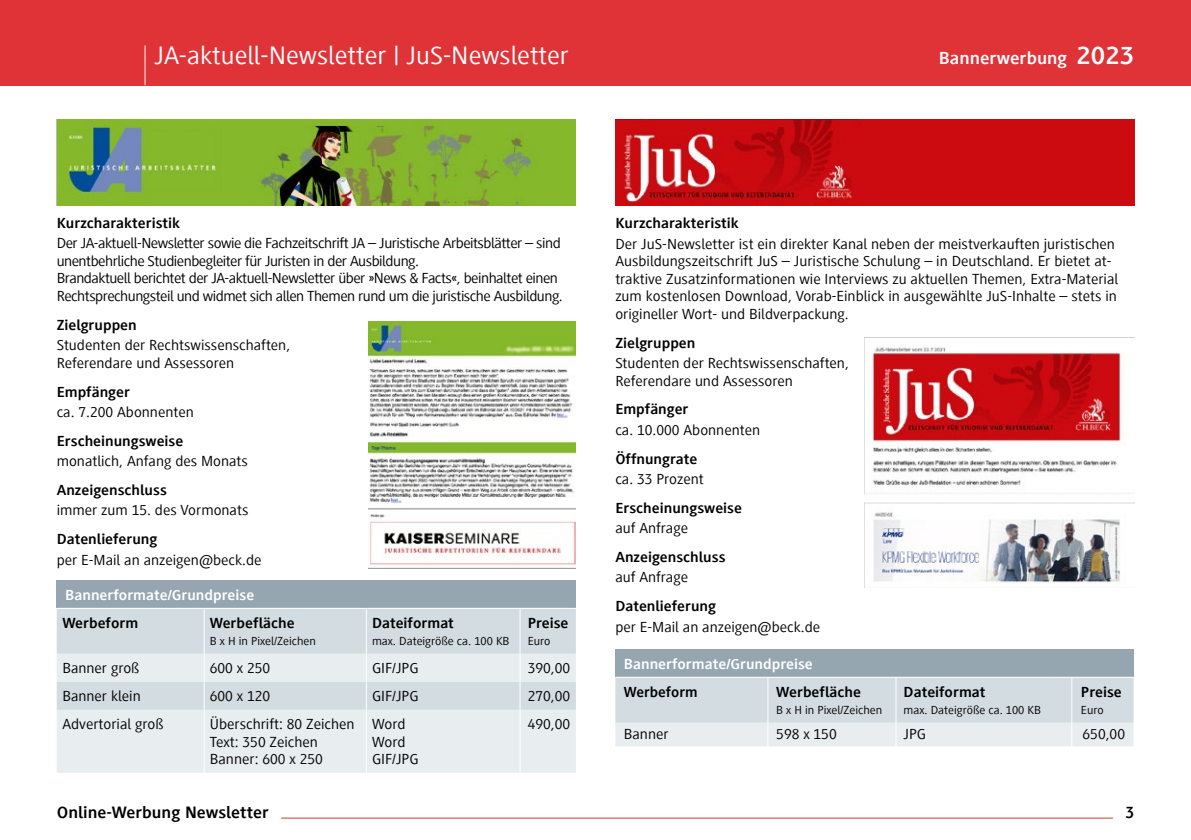
<style>
.page{position:relative;width:1191px;height:840px;background:#fff}
.page>*{position:absolute;margin:0;border:0;box-sizing:border-box;transform-origin:0 0}
.t1{font:26px "Generis Sans Com";color:#fff;scale:1.08 1}
.t2{font:700 18px "Generis Sans Com";color:#fff;scale:1.08 1}
.t3{font:700 17px "Generis Sans Com";color:#000;scale:1.08 1}
.t4{font:700 17px "Generis Sans Com";color:#000}
.t5{font:15px/17.6px "Generis Sans Com";color:#000;scale:1.08 1}
.t6{font:15px/17.6px "Generis Sans Com";letter-spacing:-.03em;color:#000;scale:1.08 1}
.t7{font:700 15px "Generis Sans Com";color:#000;scale:1.08 1}
.t8{font:700 15px "Generis Sans Com";color:#fff;scale:1.08 1}
.t9{font:700 15px "Generis Sans Com";color:#000;scale:1.05 1}
.t10{font:12px "Generis Sans Com";color:#000;scale:1.08 1}
.s1{font-size:26px}
</style>
<div class="page">
<div style="left:0;top:0;width:1191px;height:85px;background:#df3338"></div>
<hr style="left:144px;top:45px;width:2px;height:40px;background:#f8f9fa">
<hr style="left:281px;top:817px;width:832px;height:1px;background:#df3338">
<img style="left:57px;top:120px;width:518px;height:86px">
<img style="left:368px;top:321px;width:207px;height:247px">
<div style="left:57px;top:580px;width:519px;height:28px;background:#95a6b0"></div>
<div style="left:57px;top:709px;width:519px;height:63px;background:#e8edf0"></div>
<hr style="left:57px;top:607px;width:147px;height:1px;background:#fff">
<hr style="left:204px;top:607px;width:162px;height:1px;background:#fff">
<hr style="left:366px;top:607px;width:154px;height:1px;background:#fff">
<hr style="left:520px;top:607px;width:56px;height:1px;background:#fff">
<svg style="left:57px;top:609px;width:519px;height:100px;background:#d9e1e5"></svg>
<hr style="left:204px;top:709px;width:1px;height:63px;background:#fff">
<hr style="left:366px;top:709px;width:1px;height:63px;background:#fff">
<hr style="left:519px;top:709px;width:1px;height:63px;background:#fff">
<img style="left:615px;top:120px;width:519px;height:86px">
<div style="left:615px;top:649px;width:518px;height:28px;background:#95a6b0"></div>
<svg style="left:615px;top:677px;width:518px;height:69px;background:#dae2e6"></svg>
<hr style="left:615px;top:676px;width:152px;height:1px;background:#fff">
<hr style="left:767px;top:676px;width:128px;height:1px;background:#fff">
<hr style="left:895px;top:676px;width:157px;height:1px;background:#fff">
<hr style="left:1052px;top:676px;width:81px;height:1px;background:#fff">
<img style="left:864px;top:337px;width:270px;height:250px">
<hr style="left:767px;top:676px;width:1px;height:74px;background:#fff">
<hr style="left:895px;top:676px;width:1px;height:74px;background:#fff">
<hr style="left:1071px;top:676px;width:1px;height:74px;background:#fff">
<h1 class="t1" style="left:154px;top:42px;width:385px">JA-aktuell-Newsletter | JuS-Newsletter</h1>
<p class="t2" style="left:939px;top:49px;width:182px">Bannerwerbung <span class="s1">2023</span></p>
<p class="t7" style="left:57px;top:215px;width:116px">Kurzcharakteristik</p>
<p class="t6" style="left:57px;top:234px;width:470px">Der JA-aktuell-Newsletter sowie die Fachzeitschrift JA – Juristische Arbeitsblätter – sind unentbehrliche Studienbegleiter für Juristen in der Ausbildung.<br>Brandaktuell berichtet der JA-aktuell-Newsletter über »News &amp; Facts«, beinhaltet einen Rechtsprechungsteil und widmet sich allen Themen rund um die juristische Ausbildung.</p>
<p class="t7" style="left:57px;top:316px;width:76px">Zielgruppen</p>
<p class="t5" style="left:57px;top:336px;width:218px">Studenten der Rechtswissenschaften,<br>Referendare und Assessoren</p>
<p class="t7" style="left:57px;top:383px;width:69px">Empfänger</p>
<p class="t5" style="left:57px;top:403px;width:128px">ca. 7.200 Abonnenten</p>
<p class="t7" style="left:57px;top:432px;width:119px">Erscheinungsweise</p>
<p class="t5" style="left:57px;top:452px;width:179px">monatlich, Anfang des Monats</p>
<p class="t7" style="left:57px;top:481px;width:104px">Anzeigenschluss</p>
<p class="t5" style="left:57px;top:501px;width:179px">immer zum 15. des Vormonats</p>
<p class="t7" style="left:57px;top:531px;width:95px">Datenlieferung</p>
<p class="t5" style="left:57px;top:550px;width:191px">per E-Mail an anzeigen@beck.de</p>
<p class="t8" style="left:65px;top:586px;width:176px">Bannerformate/Grundpreise</p>
<p class="t7" style="left:62px;top:614px;width:72px">Werbeform</p>
<p class="t7" style="left:210px;top:614px;width:80px">Werbefläche</p>
<p class="t10" style="left:210px;top:634px;width:100px">B x H in Pixel/Zeichen</p>
<p class="t7" style="left:372px;top:614px;width:77px">Dateiformat</p>
<p class="t10" style="left:372px;top:634px;width:129px">max. Dateigröße ca. 100 KB</p>
<p class="t7" style="left:528px;top:614px;width:39px">Preise</p>
<p class="t10" style="left:528px;top:634px;width:23px">Euro</p>
<p class="t5" style="left:62px;top:659px;width:73px">Banner groß</p>
<p class="t5" style="left:210px;top:659px;width:57px">600 x 250</p>
<p class="t5" style="left:372px;top:659px;width:45px">GIF/JPG</p>
<p class="t5" style="left:527px;top:659px;width:41px">390,00</p>
<p class="t5" style="left:62px;top:687px;width:74px">Banner klein</p>
<p class="t5" style="left:210px;top:687px;width:57px">600 x 120</p>
<p class="t5" style="left:372px;top:687px;width:45px">GIF/JPG</p>
<p class="t5" style="left:527px;top:687px;width:41px">270,00</p>
<p class="t5" style="left:62px;top:715px;width:95px">Advertorial groß</p>
<p class="t5" style="left:210px;top:715px;width:135px">Überschrift: 80 Zeichen<br>Text: 350 Zeichen<br>Banner: 600 x 250</p>
<p class="t5" style="left:372px;top:715px;width:45px">Word<br>Word<br>GIF/JPG</p>
<p class="t5" style="left:528px;top:715px;width:41px">490,00</p>
<p class="t3" style="left:57px;top:803px;width:198px">Online-Werbung Newsletter</p>
<p class="t7" style="left:615px;top:215px;width:116px">Kurzcharakteristik</p>
<p class="t5" style="left:615px;top:235px;width:467px">Der JuS-Newsletter ist ein direkter Kanal neben der meistverkauften juristischen Ausbildungszeitschrift JuS – Juristische Schulung – in Deutschland. Er bietet at&shy;traktive Zusatzinformationen wie Interviews zu aktuellen Themen, Extra-Material zum kostenlosen Download, Vorab-Einblick in ausgewählte JuS-Inhalte – stets in origineller Wort- und Bildverpackung.</p>
<p class="t7" style="left:615px;top:334px;width:76px">Zielgruppen</p>
<p class="t5" style="left:615px;top:354px;width:218px">Studenten der Rechtswissenschaften,<br>Referendare und Assessoren</p>
<p class="t7" style="left:615px;top:401px;width:69px">Empfänger</p>
<p class="t5" style="left:615px;top:421px;width:136px">ca. 10.000 Abonnenten</p>
<p class="t7" style="left:615px;top:450px;width:77px">Öffnungrate</p>
<p class="t5" style="left:615px;top:470px;width:83px">ca. 33 Prozent</p>
<p class="t7" style="left:615px;top:499px;width:119px">Erscheinungsweise</p>
<p class="t5" style="left:615px;top:519px;width:69px">auf Anfrage</p>
<p class="t7" style="left:615px;top:548px;width:104px">Anzeigenschluss</p>
<p class="t5" style="left:615px;top:568px;width:69px">auf Anfrage</p>
<p class="t7" style="left:615px;top:598px;width:95px">Datenlieferung</p>
<p class="t5" style="left:615px;top:617px;width:191px">per E-Mail an anzeigen@beck.de</p>
<p class="t8" style="left:624px;top:655px;width:176px">Bannerformate/Grundpreise</p>
<p class="t9" style="left:624px;top:683px;width:72px">Werbeform</p>
<p class="t7" style="left:776px;top:683px;width:80px">Werbefläche</p>
<p class="t10" style="left:776px;top:703px;width:100px">B x H in Pixel/Zeichen</p>
<p class="t7" style="left:903px;top:683px;width:77px">Dateiformat</p>
<p class="t10" style="left:903px;top:703px;width:129px">max. Dateigröße ca. 100 KB</p>
<p class="t7" style="left:1081px;top:683px;width:39px">Preise</p>
<p class="t10" style="left:1081px;top:703px;width:23px">Euro</p>
<p class="t5" style="left:624px;top:725px;width:43px">Banner</p>
<p class="t5" style="left:776px;top:725px;width:57px">598 x 150</p>
<p class="t5" style="left:903px;top:725px;width:22px">JPG</p>
<p class="t5" style="left:1082px;top:725px;width:41px">650,00</p>
<p class="t4" style="left:1125px;top:803px;width:10px">3</p>
</div>
